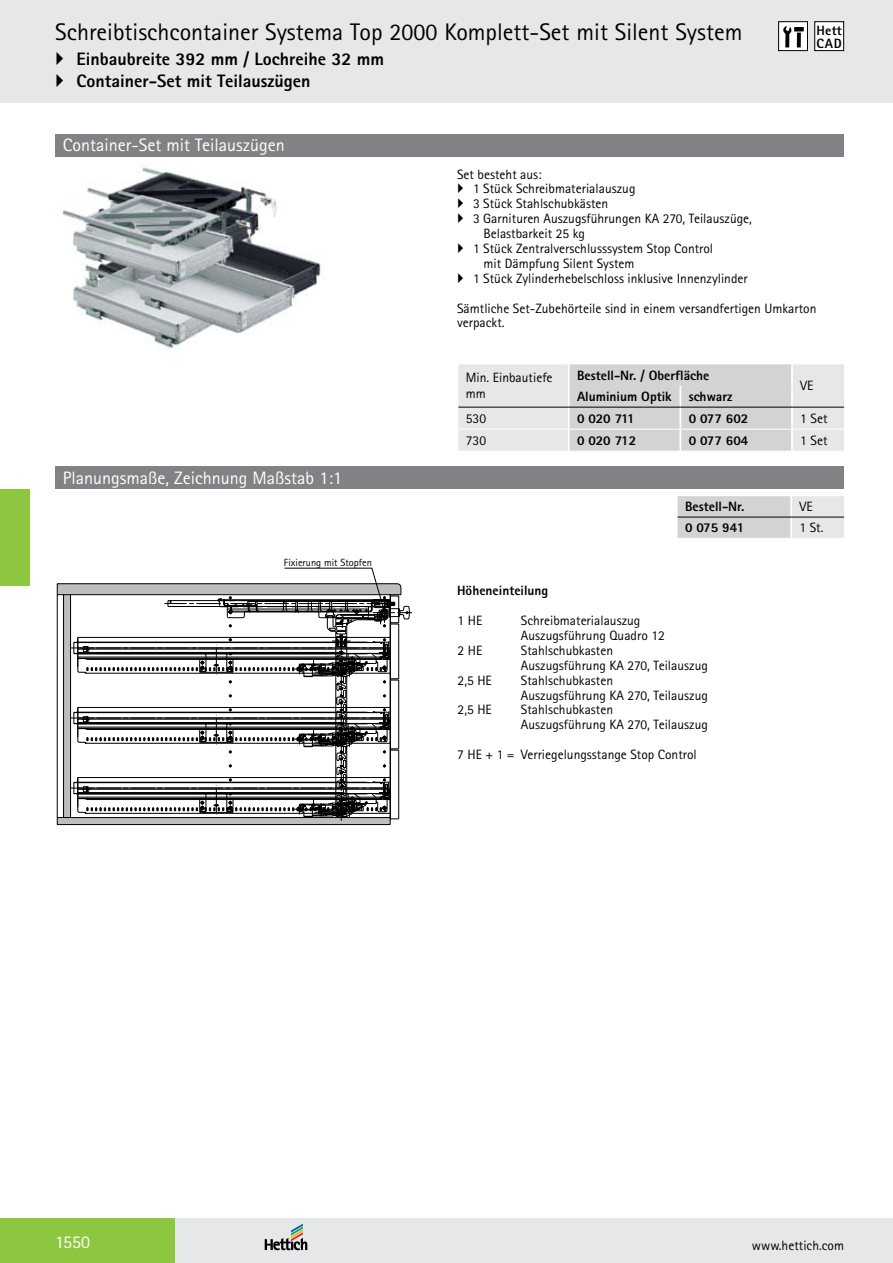
<style>
.page{position:relative;width:893px;height:1263px;background:#fff}
.page>*{position:absolute;margin:0;border:0;box-sizing:border-box;transform-origin:0 0}
.t1{font:24px "Rotis Sans Serif";color:#000}
.t2{font:18px "Rotis Sans Serif";color:#fff}
.t3{font:800 18px/22.2px "Rotis Sans Serif";color:#000}
.t4{font:13.5px/14.9px "Rotis Sans Serif";color:#000}
.t5{font:800 13.5px/13.5px "Rotis Sans Serif";color:#000}
.t6{font:10.35px "Rotis Sans Serif";color:#000}
</style>
<div class="page">
<div style="left:0;top:0;width:893px;height:102px;background:#e6e7e8"></div>
<div style="left:174px;top:1218px;width:719px;height:45px;background:#e6e7e8"></div>
<div style="left:0;top:1218px;width:174px;height:45px;background:#8dc63f"></div>
<div style="left:0;top:489px;width:30px;height:97px;background:#8dc63f"></div>
<svg style="left:265px;top:1224px;width:42px;height:26px"></svg>
<img style="left:62px;top:167px;width:260px;height:184px">
<svg style="left:57px;top:568px;width:355px;height:253px"></svg>
<div style="left:815px;top:22px;width:29px;height:29px;background:#fff"></div>
<div style="left:814px;top:21px;width:30px;height:30px;border:1px solid #000"></div>
<div style="left:779px;top:22px;width:28px;height:29px;background:#fff"></div>
<div style="left:778px;top:21px;width:30px;height:30px;border:1px solid #000"></div>
<svg style="left:783px;top:26px;width:21px;height:21px"></svg>
<div style="left:55px;top:134px;width:789px;height:22px;background:#808285"></div>
<svg style="left:458px;top:364px;width:386px;height:87px;background:#d9dbdb"></svg>
<hr style="left:568px;top:364px;width:2px;height:22px;background:#fff">
<hr style="left:791px;top:364px;width:2px;height:22px;background:#fff">
<hr style="left:568px;top:386px;width:2px;height:21px;background:#fff">
<hr style="left:679px;top:386px;width:2px;height:21px;background:#fff">
<hr style="left:791px;top:386px;width:2px;height:21px;background:#fff">
<hr style="left:568px;top:408px;width:2px;height:21px;background:#fff">
<hr style="left:679px;top:408px;width:2px;height:21px;background:#fff">
<hr style="left:791px;top:408px;width:2px;height:21px;background:#fff">
<hr style="left:568px;top:430px;width:2px;height:21px;background:#fff">
<hr style="left:679px;top:430px;width:2px;height:21px;background:#fff">
<hr style="left:791px;top:430px;width:2px;height:21px;background:#fff">
<hr style="left:458px;top:407px;width:111px;height:1px;background:#000">
<hr style="left:569px;top:407px;width:111px;height:1px;background:#000">
<hr style="left:680px;top:407px;width:112px;height:1px;background:#000">
<hr style="left:792px;top:407px;width:52px;height:1px;background:#000">
<hr style="left:458px;top:429px;width:111px;height:1px;background:#fff">
<hr style="left:569px;top:429px;width:111px;height:1px;background:#fff">
<hr style="left:680px;top:429px;width:112px;height:1px;background:#fff">
<hr style="left:792px;top:429px;width:52px;height:1px;background:#fff">
<div style="left:55px;top:466px;width:789px;height:23px;background:#808285"></div>
<svg style="left:678px;top:496px;width:166px;height:42px;background:#d5d7d8"></svg>
<hr style="left:790px;top:496px;width:2px;height:21px;background:#fff">
<hr style="left:790px;top:517px;width:2px;height:21px;background:#fff">
<hr style="left:678px;top:517px;width:113px;height:1px;background:#000">
<hr style="left:791px;top:517px;width:53px;height:1px;background:#000">
<h1 class="t1" style="left:55px;top:17px;width:689px">Schreibtischcontainer Systema Top 2000 Komplett-Set mit Silent System</h1>
<h2 class="t3" style="left:77px;top:48px;width:309px">Einbaubreite 392 mm / Lochreihe 32 mm<br>Container-Set mit Teilauszügen</h2>
<h2 class="t2" style="left:63px;top:135px;width:224px">Container-Set mit Teilauszügen</h2>
<p class="t5" style="left:816px;top:23px;width:27px">Hett<br>CAD</p>
<p class="t4" style="left:457px;top:167px;width:86px">Set besteht aus:</p>
<p class="t4" style="left:473px;top:181px;width:164px">1 Stück Schreibmaterialauszug</p>
<p class="t4" style="left:473px;top:196px;width:137px">3 Stück Stahlschubkästen</p>
<p class="t4" style="left:473px;top:211px;width:280px">3 Garnituren Auszugsführungen KA 270, Teilauszüge,</p>
<p class="t4" style="left:484px;top:226px;width:103px">Belastbarkeit 25 kg</p>
<p class="t4" style="left:473px;top:241px;width:242px">1 Stück Zentralverschlusssystem Stop Control</p>
<p class="t4" style="left:484px;top:256px;width:152px">mit Dämpfung Silent System</p>
<p class="t4" style="left:473px;top:271px;width:276px">1 Stück Zylinderhebelschloss inklusive Innenzylinder</p>
<p class="t4" style="left:457px;top:300px;width:361px">Sämtliche Set-Zubehörteile sind in einem versandfertigen Umkarton verpackt.</p>
<p class="t4" style="left:466px;top:369px;width:88px;line-height:16.2px">Min. Einbautiefe mm</p>
<p class="t5" style="left:577px;top:368px;width:134px">Bestell-Nr. / Oberfläche</p>
<p class="t5" style="left:577px;top:389px;width:96px">Aluminium Optik</p>
<p class="t5" style="left:689px;top:389px;width:45px">schwarz</p>
<p class="t4" style="left:800px;top:378px;width:15px">VE</p>
<h2 class="t2" style="left:63px;top:467px;width:281px">Planungsmaße, Zeichnung Maßstab 1:1</h2>
<p class="t6" style="left:284px;top:556px;width:89px">Fixierung mit Stopfen</p>
<p class="t4" style="left:466px;top:411px;width:22px">530</p>
<p class="t5" style="left:577px;top:411px;width:59px">0 020 711</p>
<p class="t5" style="left:689px;top:411px;width:61px">0 077 602</p>
<p class="t4" style="left:800px;top:411px;width:29px">1 Set</p>
<p class="t4" style="left:466px;top:433px;width:22px">730</p>
<p class="t5" style="left:577px;top:433px;width:61px">0 020 712</p>
<p class="t5" style="left:689px;top:433px;width:61px">0 077 604</p>
<p class="t4" style="left:800px;top:433px;width:29px">1 Set</p>
<p class="t5" style="left:685px;top:500px;width:61px">Bestell-Nr.</p>
<p class="t4" style="left:799px;top:499px;width:15px">VE</p>
<p class="t5" style="left:685px;top:521px;width:61px">0 075 941</p>
<p class="t4" style="left:799px;top:520px;width:25px">1 St.</p>
<p class="t5" style="left:457px;top:584px;width:93px">Höheneinteilung</p>
<p class="t4" style="left:458px;top:613px;width:26px">1 HE</p>
<p class="t4" style="left:521px;top:613px;width:145px">Schreibmaterialauszug<br>Auszugsführung Quadro 12</p>
<p class="t4" style="left:458px;top:643px;width:26px">2 HE</p>
<p class="t4" style="left:521px;top:643px;width:188px">Stahlschubkasten<br>Auszugsführung KA 270, Teilauszug</p>
<p class="t4" style="left:458px;top:672px;width:36px">2,5 HE</p>
<p class="t4" style="left:521px;top:672px;width:188px">Stahlschubkasten<br>Auszugsführung KA 270, Teilauszug</p>
<p class="t4" style="left:458px;top:702px;width:36px">2,5 HE</p>
<p class="t4" style="left:521px;top:702px;width:188px">Stahlschubkasten<br>Auszugsführung KA 270, Teilauszug</p>
<p class="t4" style="left:457px;top:747px;width:241px">7 HE + 1 = Verriegelungsstange Stop Control</p>
<h2 class="t2" style="left:55px;top:1231px;width:37px">1550</h2>
<p class="t4" style="left:752px;top:1238px;width:94px">www.hettich.com</p>
</div>
